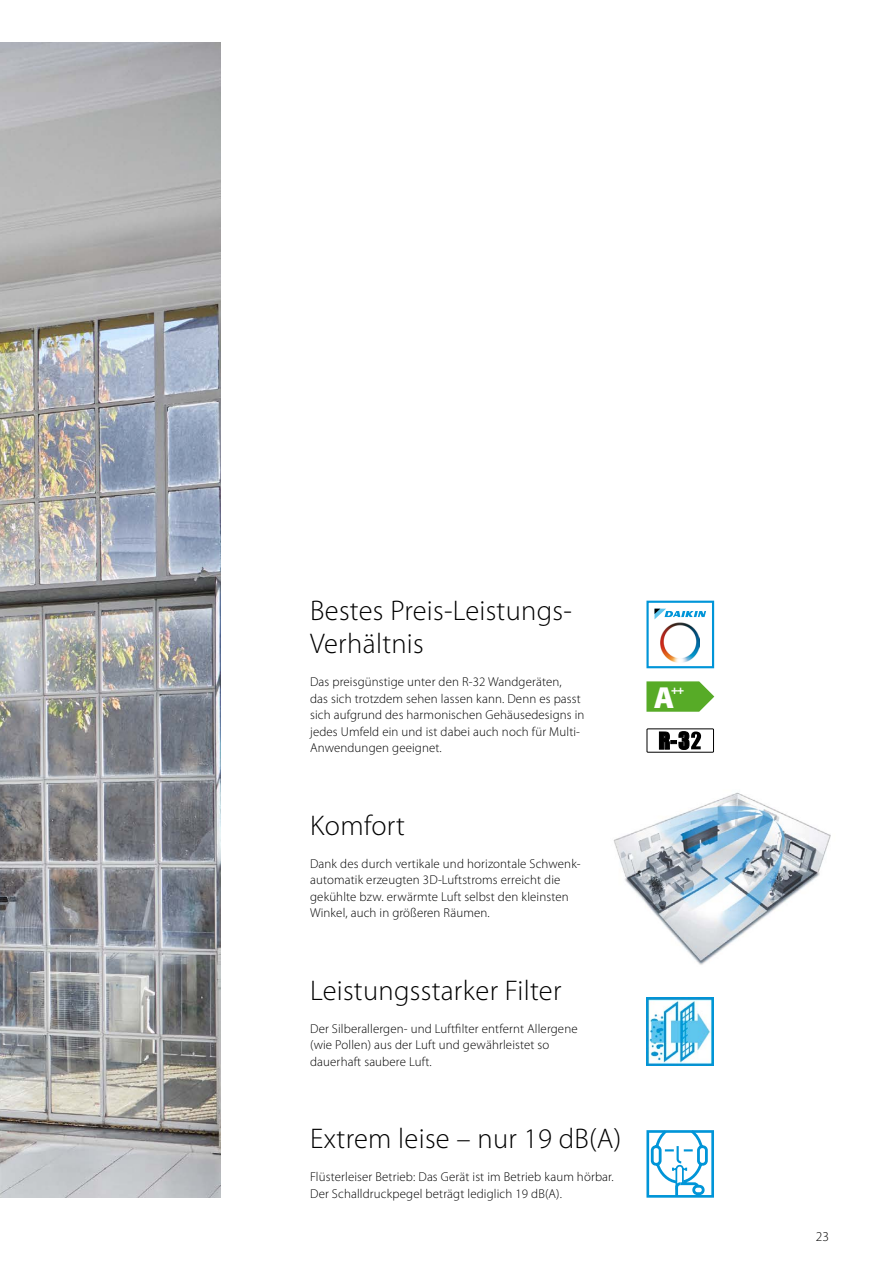
<style>
.page{position:relative;width:893px;height:1263px;background:#fff}
.page>*{position:absolute;margin:0;border:0;box-sizing:border-box;transform-origin:0 0}
.t1{font:900 30.6px "Myriad Pro";color:#fff}
.t2{font:300 28.5px/33px "Myriad Pro";letter-spacing:.01em;color:#000}
.t3{font:300 13.5px "Myriad Pro";color:#000}
.t4{font:300 12.9px/16.5px "Myriad Pro";letter-spacing:.01em;color:#000}
.t5{font:900 11.85px "Myriad Pro";color:#fff}
</style>
<div class="page">
<img style="left:0;top:42px;width:220px;height:1156px">
<svg style="left:646px;top:681px;width:68px;height:31px;background:#6db643"></svg>
<div style="left:646px;top:728px;width:68px;height:25px;border:1px solid #000"></div>
<svg style="left:659px;top:731px;width:42px;height:19px"></svg>
<div style="left:646px;top:601px;width:68px;height:67px;border:2px solid #0095d8"></div>
<svg style="left:654px;top:609px;width:52px;height:10px"></svg>
<img style="left:661px;top:623px;width:39px;height:39px">
<img style="left:613px;top:792px;width:218px;height:173px">
<img style="left:646px;top:998px;width:68px;height:67px">
<svg style="left:646px;top:1130px;width:68px;height:68px"></svg>
<h2 class="t2" style="left:310px;top:594px;width:263px">Bestes Preis-Leistungs-<br>Verhältnis</h2>
<p class="t4" style="left:310px;top:673px;width:276px">Das preisgünstige unter den R-32 Wandgeräten,<br>das sich trotzdem sehen lassen kann. Denn es passt sich aufgrund des harmonischen Gehäusedesigns in jedes Umfeld ein und ist dabei auch noch für Multi-Anwendungen geeignet.</p>
<h2 class="t2" style="left:310px;top:808px;width:96px">Komfort</h2>
<p class="t4" style="left:310px;top:855px;width:272px">Dank des durch vertikale und horizontale Schwenk&shy;automatik erzeugten 3D-Luftstroms erreicht die gekühlte bzw. erwärmte Luft selbst den kleinsten Winkel, auch in größeren Räumen.</p>
<h2 class="t2" style="left:310px;top:973px;width:253px">Leistungsstarker Filter</h2>
<p class="t4" style="left:310px;top:1020px;width:269px">Der Silberallergen- und Luftfilter entfernt Allergene (wie Pollen) aus der Luft und gewährleistet so dauerhaft saubere Luft.</p>
<h2 class="t2" style="left:310px;top:1122px;width:313px">Extrem leise – nur 19 dB(A)</h2>
<p class="t4" style="left:310px;top:1168px;width:305px">Flüsterleiser Betrieb: Das Gerät ist im Betrieb kaum hörbar.<br>Der Schalldruckpegel beträgt lediglich 19 dB(A).</p>
<h1 class="t1" style="left:654px;top:677px;width:22px">A</h1>
<p class="t5" style="left:671px;top:682px;width:14px">++</p>
<p class="t3" style="left:816px;top:1228px;width:15px">23</p>
</div>
